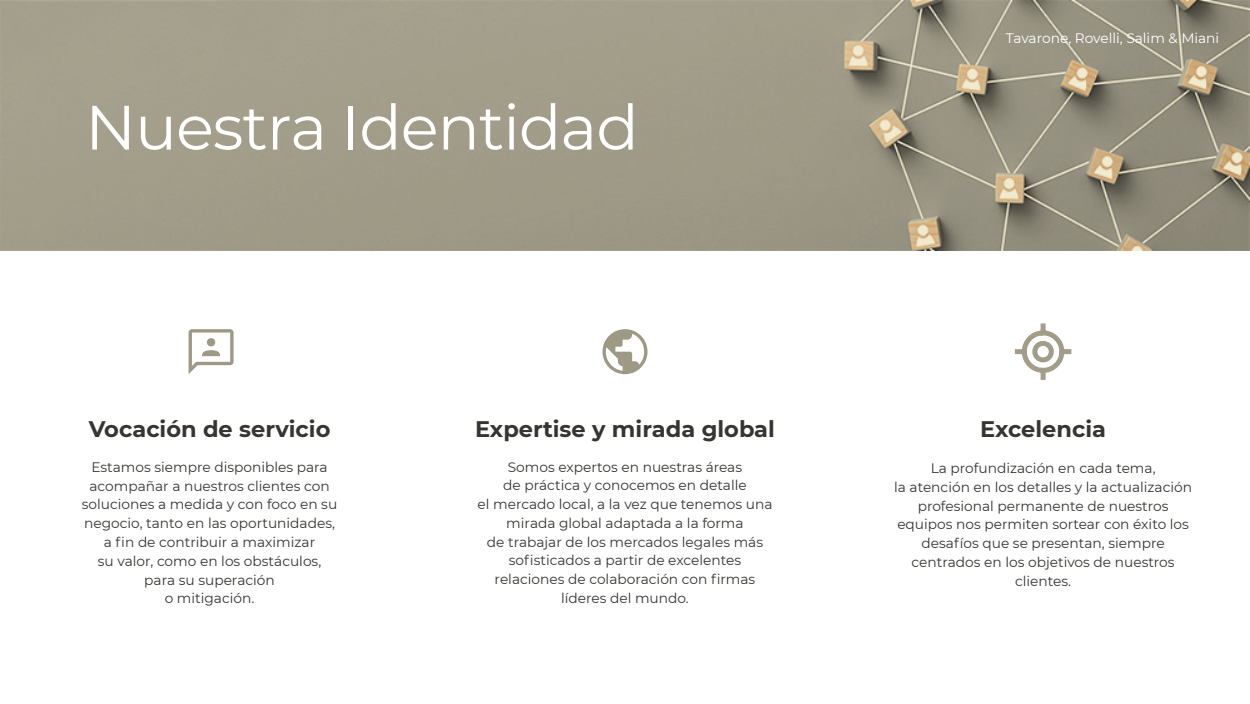
<style>
.page{position:relative;width:1250px;height:704px;background:#fff}
.page>*{position:absolute;margin:0;border:0;box-sizing:border-box;transform-origin:0 0}
.t1{font:62.5px "Montserrat";letter-spacing:-.015em;color:#fff}
.t2{font:700 22.5px "Montserrat";color:#363532}
.t3{font:13.75px/18.8px "Montserrat";color:#363532;text-align:center}
.t4{font:13.75px "Montserrat";color:#fff}
</style>
<div class="page">
<svg style="left:1014px;top:323px;width:58px;height:57px"></svg>
<svg style="left:602px;top:329px;width:45px;height:45px"></svg>
<svg style="left:189px;top:329px;width:45px;height:45px"></svg>
<img style="left:0;top:0;width:1250px;height:250px">
<h1 class="t1" style="left:85px;top:84px;width:555px">Nuestra Identidad</h1>
<h2 class="t2" style="left:89px;top:412px;width:243px">Vocación de servicio</h2>
<p class="t3" style="left:82px;top:457px;width:257px">Estamos siempre disponibles para acompañar a nuestros clientes con soluciones a medida y con foco en su negocio, tanto en las oportunidades, a fin de contribuir a maximizar<br>su valor, como en los obstáculos, para su superación<br>o mitigación.</p>
<h2 class="t2" style="left:475px;top:412px;width:301px">Expertise y mirada global</h2>
<p class="t3" style="left:478px;top:457px;width:296px">Somos expertos en nuestras áreas<br>de práctica y conocemos en detalle<br>el mercado local, a la vez que tenemos una mirada global adaptada a la forma<br>de trabajar de los mercados legales más sofisticados a partir de excelentes relaciones de colaboración con firmas líderes del mundo.</p>
<p class="t4" style="left:1006px;top:28px;width:215px">Tavarone, Rovelli, Salim &amp; Miani</p>
<h2 class="t2" style="left:980px;top:412px;width:127px">Excelencia</h2>
<p class="t3" style="left:894px;top:458px;width:299px">La profundización en cada tema,<br>la atención en los detalles y la actualización profesional permanente de nuestros equipos nos permiten sortear con éxito los desafíos que se presentan, siempre centrados en los objetivos de nuestros clientes.</p>
</div>
